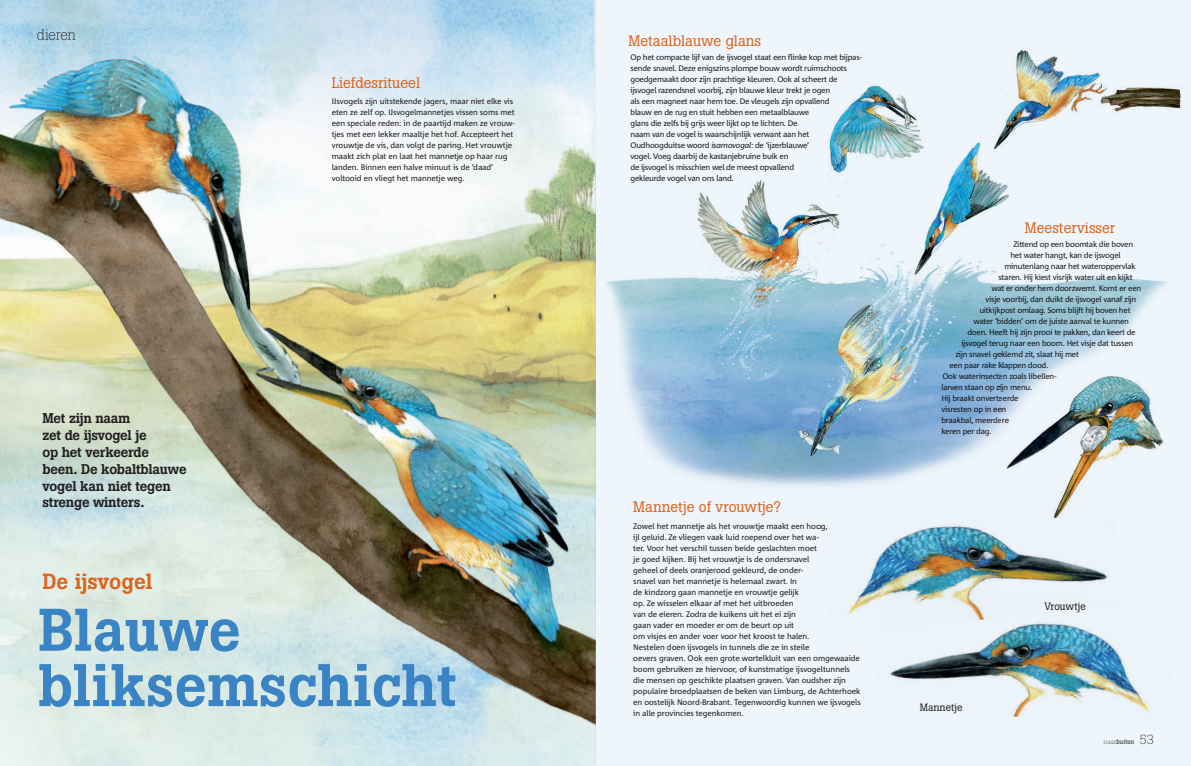
<style>
.page{position:relative;width:1191px;height:766px;background:#fff}
.page>*{position:absolute;margin:0;border:0;box-sizing:border-box;transform-origin:0 0}
.t1{font:500 59.4px/55.3px "Boton";color:#3a83c4}
.t2{font:500 21.8px "Boton";color:#dc641c}
.t3{font:15px "Boton";color:#dc641c}
._17_rubriekskop{font:300 15px "Boton";letter-spacing:-.025em;color:#231f20}
.t4{font:500 14px/16.8px "Boton";letter-spacing:-.02em;color:#231f20}
.t5{font:10.5px "Boton";color:#231f20}
.t6{font:8px/11px "Agro Sans";letter-spacing:-.01em;color:#231f20}
.t7{font:8px/11px "Agro Sans";letter-spacing:-.03em;color:#231f20}
.t8{font:italic 6.5px "Boton";letter-spacing:.005em;color:#231f20}
.s1{font-style:italic}
.s2{font-weight:300;font-style:normal}
.s3{font-weight:300;font-style:normal;font-size:13px}
</style>
<div class="page">
<div style="left:595px;top:0;width:596px;height:765px;background:#eef5fb"></div>
<img style="left:0;top:0;width:596px;height:765px">
<img style="left:848px;top:525px;width:260px;height:90px">
<img style="left:873px;top:579px;width:276px;height:138px">
<img style="left:595px;top:0;width:586px;height:513px">
<img style="left:999px;top:352px;width:182px;height:178px">
<p class="_17_rubriekskop" style="left:37px;top:25px;width:41px">dieren</p>
<p class="t4" style="left:43px;top:410px;width:146px">Met zijn naam<br>zet de ijsvogel je<br>op het verkeerde been. De kobaltblauwe vogel kan niet tegen strenge winters.</p>
<p class="t3" style="left:332px;top:74px;width:90px">Liefdesritueel</p>
<p class="t6" style="left:332px;top:96px;width:185px">IJsvogels zijn uitstekende jagers, maar niet elke vis eten ze zelf op. IJsvogelmannetjes vissen soms met een speciale reden: in de paartijd maken ze vrouw&shy;tjes met een lekker maaltje het hof. Accepteert het vrouwtje de vis, dan volgt de paring. Het vrouwtje maakt zich plat en laat het mannetje op haar rug landen. Binnen een halve minuut is de ‘daad’ voltooid en vliegt het mannetje weg.</p>
<p class="t2" style="left:43px;top:568px;width:112px">De ijsvogel</p>
<p class="t1" style="left:38px;top:602px;width:420px">Blauwe bliksemschicht</p>
<p class="t3" style="left:628px;top:32px;width:134px">Metaalblauwe glans</p>
<p class="t7" style="left:630px;top:52px;width:233px">Op het compacte lijf van de ijsvogel staat een flinke kop met bijpas&shy;sende snavel. Deze enigszins plompe bouw wordt ruimschoots goedgemaakt door zijn prachtige kleuren. Ook al scheert de ijsvogel razendsnel voorbij, zijn blauwe kleur trekt je ogen<br>als een magneet naar hem toe. De vleugels zijn opvallend<br>blauw en de rug en stuit hebben een metaalblauwe<br>glans die zelfs bij grijs weer lijkt op te lichten. De<br>naam van de vogel is waarschijnlijk verwant aan het Oudhoogduitse woord <span class="s1">isarnovogal</span>: de ‘ijzerblauwe’<br>vogel. Voeg daarbij de kastanjebruine buik en<br>de ijsvogel is misschien wel de meest opvallend<br>gekleurde vogel van ons land.</p>
<p class="t3" style="left:633px;top:497px;width:149px">Mannetje of vrouwtje?</p>
<p class="t6" style="left:633px;top:521px;width:229px">Zowel het mannetje als het vrouwtje maakt een hoog,<br>ijl geluid. Ze vliegen vaak luid roepend over het wa-<br>ter. Voor het verschil tussen beide geslachten moet<br>je goed kijken. Bij het vrouwtje is de ondersnavel<br>geheel of deels oranjerood gekleurd, de onder-<br>snavel van het mannetje is helemaal zwart. In<br>de kindzorg gaan mannetje en vrouwtje gelijk<br>op. Ze wisselen elkaar af met het uitbroeden<br>van de eieren. Zodra de kuikens uit het ei zijn<br>gaan vader en moeder er om de beurt op uit<br>om visjes en ander voer voor het kroost te halen.<br>Nestelen doen ijsvogels in tunnels die ze in steile<br>oevers graven. Ook een grote wortelkluit van een omgewaaide boom gebruiken ze hiervoor, of kunstmatige ijsvogeltunnels die mensen op geschikte plaatsen graven. Van oudsher zijn populaire broedplaatsen de beken van Limburg, de Achterhoek en oostelijk Noord-Brabant. Tegenwoordig kunnen we ijsvogels in alle provincies tegenkomen.</p>
<p class="t3" style="left:1025px;top:218px;width:92px">Meestervisser</p>
<p class="t7" style="left:1013px;top:239px;width:121px">Zittend op een boomtak die boven</p>
<p class="t7" style="left:1010px;top:250px;width:112px">het water hangt, kan de ijsvogel</p>
<p class="t7" style="left:1004px;top:261px;width:133px">minutenlang naar het wateroppervlak</p>
<p class="t7" style="left:998px;top:272px;width:136px">staren. Hij kiest visrijk water uit en kijkt</p>
<p class="t7" style="left:991px;top:283px;width:151px">wat er onder hem doorzwemt. Komt er een</p>
<p class="t7" style="left:985px;top:294px;width:152px">visje voorbij, dan duikt de ijsvogel vanaf zijn</p>
<p class="t7" style="left:979px;top:305px;width:153px">uitkijkpost omlaag. Soms blijft hij boven het</p>
<p class="t7" style="left:973px;top:316px;width:157px">water ‘bidden’ om de juiste aanval te kunnen</p>
<p class="t7" style="left:967px;top:327px;width:170px">doen. Heeft hij zijn prooi te pakken, dan keert de</p>
<p class="t7" style="left:961px;top:338px;width:173px">ijsvogel terug naar een boom. Het visje dat tussen</p>
<p class="t7" style="left:955px;top:349px;width:125px">zijn snavel geklemd zit, slaat hij met</p>
<p class="t7" style="left:949px;top:360px;width:100px">een paar rake klappen dood.</p>
<p class="t7" style="left:942px;top:371px;width:115px">Ook waterinsecten zoals libellen-</p>
<p class="t7" style="left:941px;top:382px;width:92px">larven staan op zijn menu.</p>
<p class="t7" style="left:941px;top:393px;width:79px">Hij braakt onverteerde</p>
<p class="t7" style="left:941px;top:404px;width:66px">visresten op in een</p>
<p class="t7" style="left:941px;top:415px;width:69px">braakbal, meerdere</p>
<p class="t7" style="left:941px;top:426px;width:52px">keren per dag.</p>
<p class="t5" style="left:919px;top:701px;width:44px">Mannetje</p>
<p class="t5" style="left:1044px;top:600px;width:43px">Vrouwtje</p>
<p class="t8" style="left:1103px;top:738px;width:52px"><span class="s2">naar</span>buiten <span class="s3">53</span></p>
</div>
